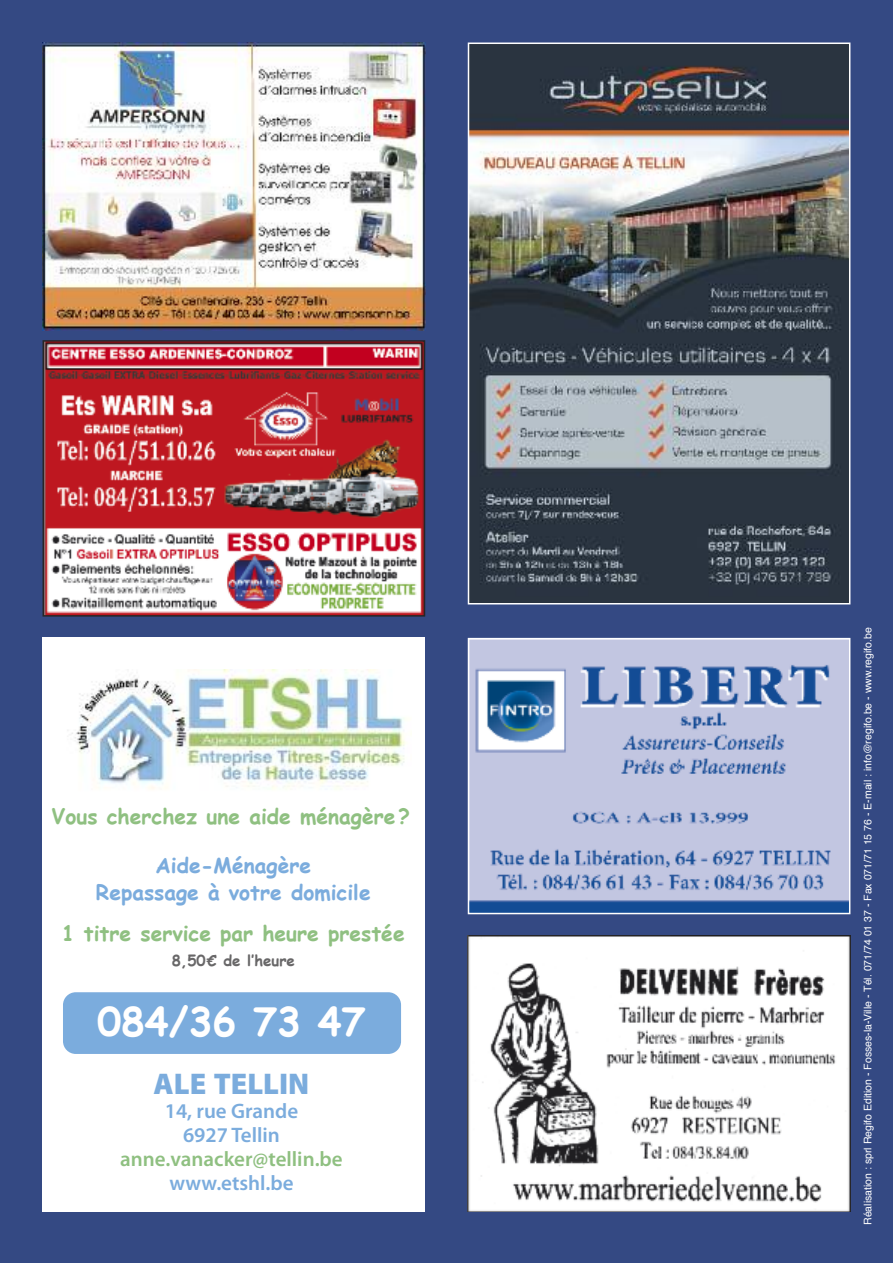
<style>
.page{position:relative;width:893px;height:1263px;background:#344983}
.page>*{position:absolute;margin:0;border:0;box-sizing:border-box;transform-origin:0 0}
.t1{font:700 39px "Comic Sans MS";color:#fff}
.t2{font:900 30px "Myriad Pro";color:#7bacdd}
.t3{font:700 21px "Comic Sans MS";color:#8fc081}
.t4{font:700 21px/27.2px "Comic Sans MS";color:#7bacdd;text-align:center}
.t5{font:600 21px/24px "Myriad Pro";color:#7bacdd;text-align:center}
.t6{font:600 21px "Myriad Pro";color:#8fc081}
.t7{font:700 15px "Comic Sans MS";color:#686768}
.t8{font:10.5px "Helvetica";color:#fff}
</style>
<div class="page">
<div style="left:43px;top:638px;width:382px;height:574px;background:#fff"></div>
<img style="left:67px;top:669px;width:339px;height:121px">
<div style="left:63px;top:992px;width:338px;height:62px;background:#7bacdd;border-radius:13px"></div>
<img style="left:471px;top:641px;width:376px;height:270px">
<div style="left:468px;top:638px;width:382px;height:276px;border:2px solid #fff"></div>
<img style="left:468px;top:935px;width:382px;height:277px">
<img style="left:43px;top:43px;width:382px;height:287px">
<img style="left:46px;top:343px;width:376px;height:271px">
<div style="left:43px;top:340px;width:382px;height:277px;border:2px solid #272627"></div>
<img style="left:471px;top:46px;width:376px;height:555px">
<div style="left:468px;top:43px;width:382px;height:561px;border:2px solid #fff"></div>
<h3 class="t3" style="left:51px;top:801px;width:360px">Vous cherchez une aide ménagère?</h3>
<h3 class="t4" style="left:96px;top:851px;width:276px">Aide-Ménagère<br>Repassage à votre domicile</h3>
<h3 class="t3" style="left:62px;top:918px;width:344px">1 titre service par heure prestée</h3>
<h3 class="t7" style="left:172px;top:950px;width:125px">8,50€ de l’heure</h3>
<h1 class="t1" style="left:97px;top:993px;width:269px">084/36 73 47</h1>
<h2 class="t2" style="left:154px;top:1073px;width:157px">ALE TELLIN</h2>
<h3 class="t5" style="left:165px;top:1101px;width:135px">14, rue Grande<br>6927 Tellin</h3>
<h3 class="t6" style="left:120px;top:1151px;width:224px">anne.vanacker@tellin.be</h3>
<h3 class="t5" style="left:169px;top:1173px;width:126px">www.etshl.be</h3>
<p class="t8" style="left:863px;top:1225px;width:599px;rotate:-90deg">Réalisation : sprl Regifo Edition - Fosses-la-Ville - Tél. 071/74 01 37 - Fax 071/71 15 76 - E-mail : info@regifo.be - www.regifo.be</p>
</div>
